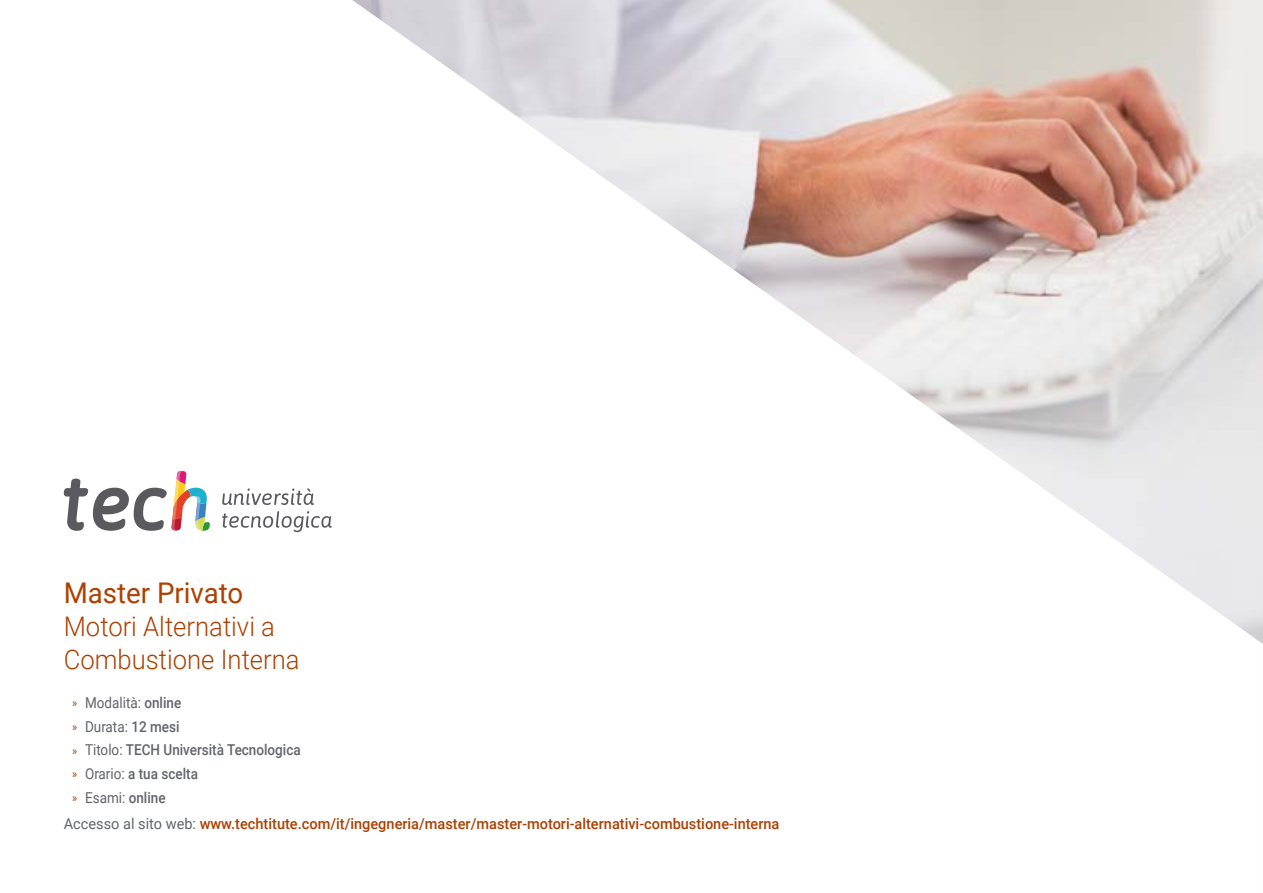
<style>
.page{position:relative;width:1263px;height:893px;background:#fff}
.page>*{position:absolute;margin:0;border:0;box-sizing:border-box;transform-origin:0 0}
.t1{font:28.5px "Roboto";color:#ae4000}
.t2{font:300 27px/33px "Roboto";color:#ae4000;scale:.95 1}
.t3{font:500 15px "Roboto";color:#ae4000}
.t4{font:500 15px/23.7px "Roboto";color:#61646a;scale:.9 1}
.s1{font-weight:400;font-size:12px;color:#ae4000}
.s2{font-weight:400}
.s3{font-weight:400;color:#61646a}
</style>
<div class="page">
<img style="left:352px;top:0;width:911px;height:644px">
<svg style="left:222px;top:488px;width:92px;height:17px"></svg>
<svg style="left:222px;top:511px;width:110px;height:21px"></svg>
<svg style="left:64px;top:471px;width:146px;height:60px"></svg>
<h1 class="t1" style="left:64px;top:573px;width:181px">Master Privato</h1>
<h2 class="t2" style="left:64px;top:609px;width:250px">Motori Alternativi a<br>Combustione Interna</h2>
<p class="t4" style="left:72px;top:690px;width:255px"><span class="s1">»</span> <span class="s2">Modalità:</span> online<br><span class="s1">»</span> <span class="s2">Durata:</span> 12 mesi<br><span class="s1">»</span> <span class="s2">Titolo:</span> TECH Università Tecnologica <span class="s1">»</span> <span class="s2">Orario:</span> a tua scelta<br><span class="s1">»</span> <span class="s2">Esami:</span> online</p>
<p class="t3" style="left:64px;top:813px;width:717px"><span class="s3">Accesso al sito web:</span> www.techtitute.com/it/ingegneria/master/master-motori-alternativi-combustione-interna</p>
</div>
